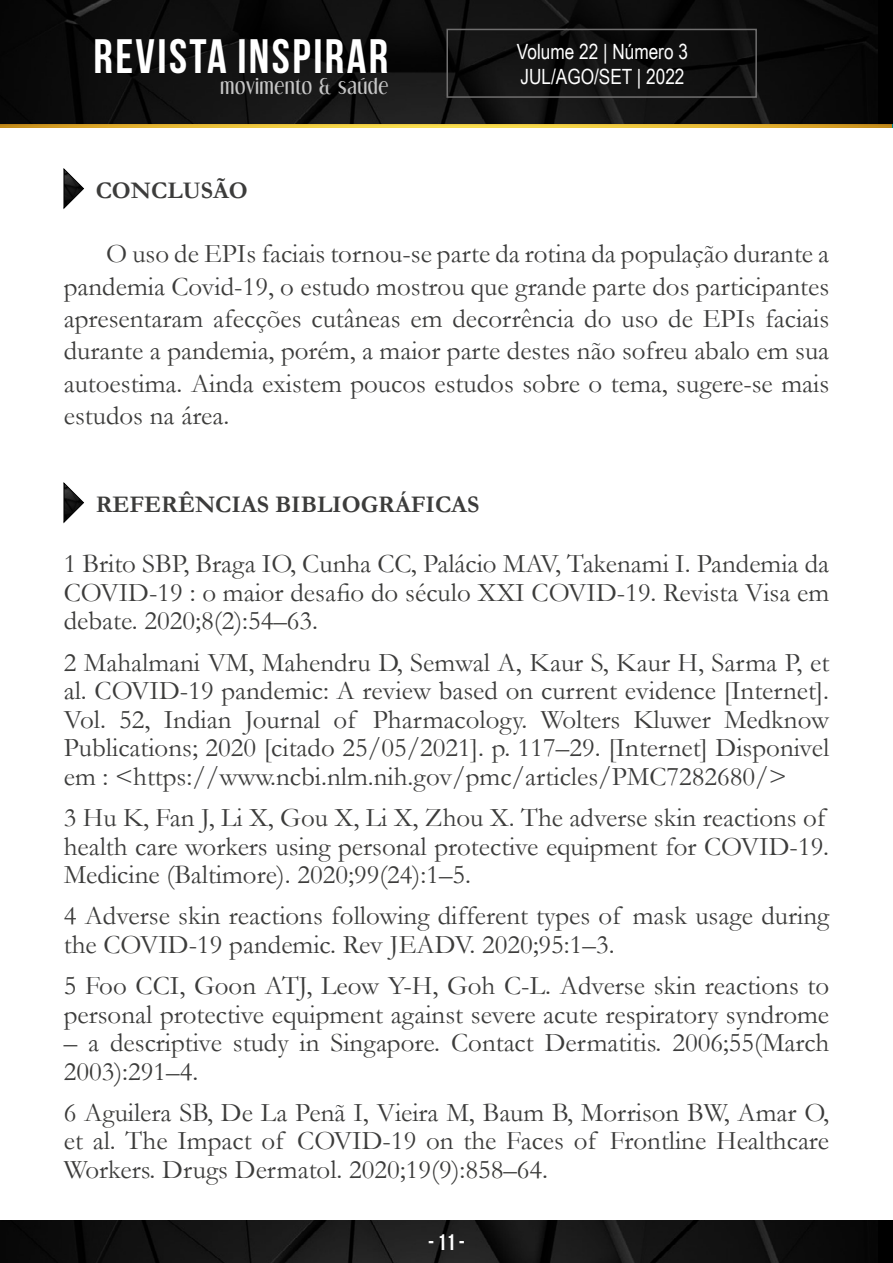
<style>
.page{position:relative;width:893px;height:1263px;background:#fff}
.page>*{position:absolute;margin:0;border:0;box-sizing:border-box;transform-origin:0 0}
.t1{font:700 48.3px "Bebas Neue";letter-spacing:.05em;color:#fff}
.t2{font:27px/28.5px "Garamond";color:#3c3c3b;text-align:justify}
.t3{font:700 24px "Garamond";color:#3c3c3b}
.t4{font:700 22.5px "Bebas Neue";color:#fff}
.t5{font:21px/25.2px "Arial Narrow";color:#fff}
.t6{font:18.9px "Dream Orphans";letter-spacing:.05em;color:#c6c6c6}
</style>
<div class="page">
<img style="left:0;top:124px;width:891px;height:4px">
<img style="left:0;top:0;width:878px;height:124px">
<div style="left:446px;top:29px;width:311px;height:69px;border:2px solid #706f6f"></div>
<img style="left:0;top:1220px;width:878px;height:43px">
<svg style="left:64px;top:168px;width:20px;height:41px"></svg>
<svg style="left:64px;top:482px;width:20px;height:41px"></svg>
<h1 class="t1" style="left:94px;top:29px;width:296px">REVISTA INSPIRAR</h1>
<p class="t6" style="left:220px;top:75px;width:169px">movimento &amp; saúde</p>
<p class="t3" style="left:96px;top:174px;width:154px">CONCLUSÃO</p>
<p class="t5" style="left:517px;top:38px;width:173px">Volume 22 | Número 3<br>JUL/AGO/SET | 2022</p>
<p class="t2" style="left:64px;top:237px;width:767px;line-height:32.4px;text-indent:43px">O uso de EPIs faciais tornou-se parte da rotina da população durante a pandemia Covid-19, o estudo mostrou que grande parte dos participantes apresentaram afecções cutâneas em decorrência do uso de EPIs faciais durante a pandemia, porém, a maior parte destes não sofreu abalo em sua autoestima. Ainda existem poucos estudos sobre o tema, sugere-se mais estudos na área.</p>
<p class="t3" style="left:96px;top:488px;width:385px">REFERÊNCIAS BIBLIOGRÁFICAS</p>
<p class="t2" style="left:64px;top:549px;width:767px">1 Brito SBP, Braga IO, Cunha CC, Palácio MAV, Takenami I. Pandemia da COVID-19 : o maior desafio do século XXI COVID-19. Revista Visa em debate. 2020;8(2):54–63.</p>
<p class="t2" style="left:64px;top:647px;width:767px">2 Mahalmani VM, Mahendru D, Semwal A, Kaur S, Kaur H, Sarma P, et al. COVID-19 pandemic: A review based on current evidence [Internet].<br>Vol. 52, Indian Journal of Pharmacology. Wolters Kluwer Medknow Publications; 2020 [citado 25/05/2021]. p. 117–29. [Internet] Disponivel em : &lt;https://www.ncbi.nlm.nih.gov/pmc/articles/PMC7282680/&gt;</p>
<p class="t2" style="left:64px;top:803px;width:767px;text-align:left">3 Hu K, Fan J, Li X, Gou X, Li X, Zhou X. The adverse skin reactions of health care workers using personal protective equipment for COVID-19.<br>Medicine (Baltimore). 2020;99(24):1–5.</p>
<p class="t2" style="left:64px;top:901px;width:767px">4 Adverse skin reactions following different types of mask usage during the COVID-19 pandemic. Rev JEADV. 2020;95:1–3.</p>
<p class="t2" style="left:64px;top:971px;width:767px">5 Foo CCI, Goon ATJ, Leow Y-H, Goh C-L. Adverse skin reactions to personal protective equipment against severe acute respiratory syndrome</p>
<p class="t2" style="left:64px;top:1028px;width:767px">– a descriptive study in Singapore. Contact Dermatitis. 2006;55(March<br>2003):291–4.</p>
<p class="t2" style="left:64px;top:1097px;width:767px">6 Aguilera SB, De La Penã I, Vieira M, Baum B, Morrison BW, Amar O, et al. The Impact of COVID-19 on the Faces of Frontline Healthcare Workers. Drugs Dermatol. 2020;19(9):858–64.</p>
<p class="t4" style="left:428px;top:1230px;width:38px">- 11 -</p>
</div>
